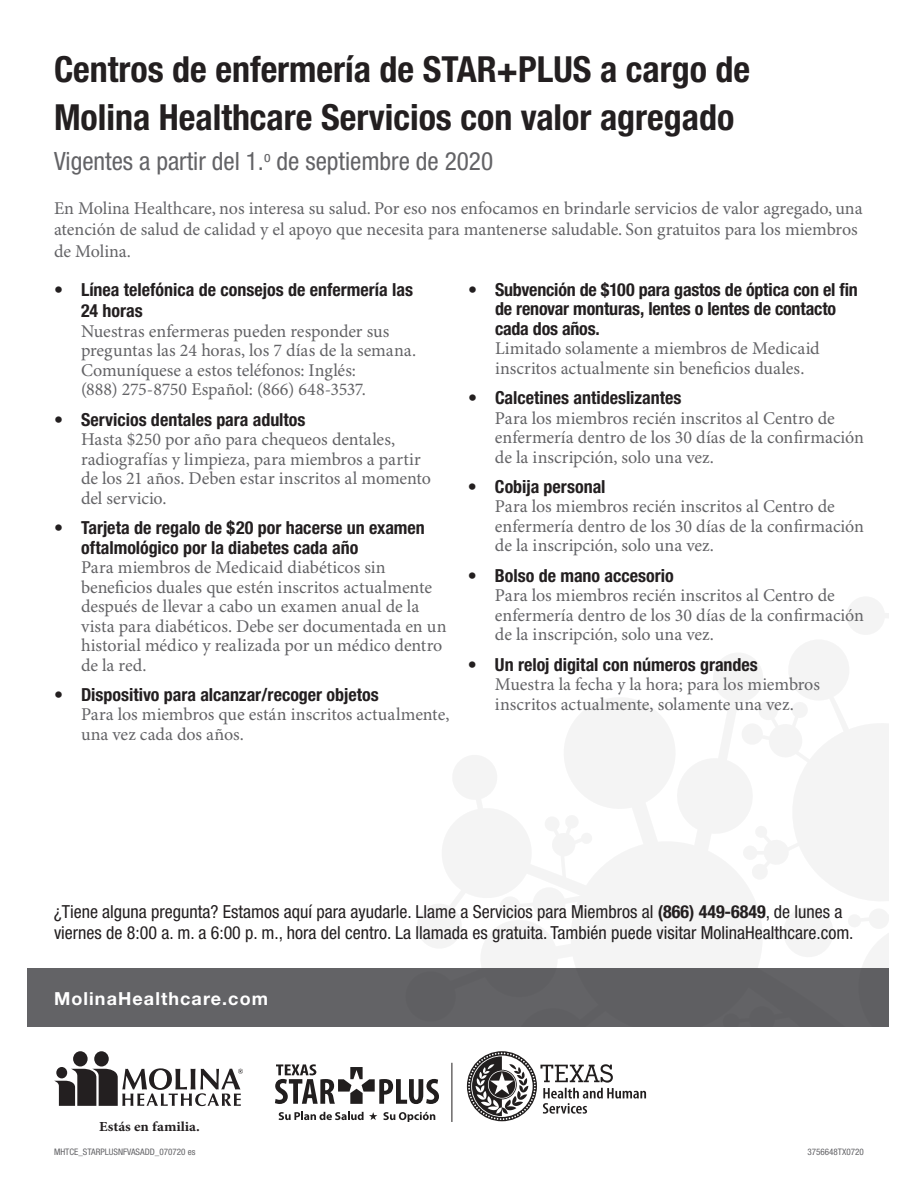
<style>
.page{position:relative;width:918px;height:1188px;background:#fff}
.page>*{position:absolute;margin:0;border:0;box-sizing:border-box;transform-origin:0 0}
.t1{font:700 condensed 36px/48px "Helvetica Neue";color:#231f20}
.t2{font:condensed 25.2px "Helvetica Neue";color:#636366}
.t3{font:18px/19.5px "Minion Pro";color:#636366}
.t4{font:700 condensed 18px/19.5px "Helvetica Neue";color:#231f20}
.t5{font:condensed 18px/21.6px "Helvetica Neue";color:#231f20}
.t6{font:700 18px "Helvetica Neue";letter-spacing:.06em;color:#fff}
.t7{font:condensed 9px "Helvetica Neue";color:#636366}
.s1{font-weight:700}
</style>
<div class="page">
<div style="left:27px;top:968px;width:862px;height:59px;background:#636366"></div>
<svg style="left:417px;top:597px;width:472px;height:371px"></svg>
<hr style="left:452px;top:1063px;width:1px;height:59px;background:#211e1e">
<svg style="left:467px;top:1051px;width:179px;height:70px"></svg>
<svg style="left:275px;top:1064px;width:164px;height:40px"></svg>
<svg style="left:279px;top:1112px;width:98px;height:8px"></svg>
<svg style="left:383px;top:1112px;width:52px;height:10px"></svg>
<div style="left:94px;top:1051px;width:15px;height:16px;background:#231f20;border-radius:50%"></div>
<div style="left:73px;top:1051px;width:15px;height:15px;background:#231f20;border-radius:50%"></div>
<svg style="left:54px;top:1068px;width:189px;height:38px"></svg>
<div style="left:56px;top:1067px;width:11px;height:11px;background:#231f20;border-radius:50%"></div>
<h1 class="t1" style="left:54px;top:45px;width:698px">Centros de enfermería de STAR+PLUS a cargo de<br>Molina Healthcare Servicios con valor agregado</h1>
<p class="t2" style="left:54px;top:147px;width:441px">Vigentes a partir del 1.<sup>o</sup> de septiembre de 2020</p>
<p class="t3" style="left:54px;top:198px;width:810px;line-height:21.6px">En Molina Healthcare, nos interesa su salud. Por eso nos enfocamos en brindarle servicios de valor agregado, una atención de salud de calidad y el apoyo que necesita para mantenerse saludable. Son gratuitos para los miembros de Molina.</p>
<p class="t4" style="left:54px;top:279px;width:10px">•</p>
<p class="t4" style="left:81px;top:278px;width:333px;line-height:21.6px">Línea telefónica de consejos de enfermería las<br>24 horas</p>
<p class="t3" style="left:81px;top:322px;width:337px">Nuestras enfermeras pueden responder sus preguntas las 24 horas, los 7 días de la semana.<br>Comuníquese a estos teléfonos: Inglés:<br>(888) 275-8750 Español: (866) 648-3537.</p>
<p class="t4" style="left:54px;top:409px;width:10px">•</p>
<p class="t4" style="left:81px;top:409px;width:226px">Servicios dentales para adultos</p>
<p class="t3" style="left:81px;top:430px;width:351px">Hasta $250 por año para chequeos dentales, radiografías y limpieza, para miembros a partir de los 21 años. Deben estar inscritos al momento del servicio.</p>
<p class="t4" style="left:54px;top:518px;width:10px">•</p>
<p class="t4" style="left:81px;top:518px;width:345px">Tarjeta de regalo de $20 por hacerse un examen oftalmológico por la diabetes cada año</p>
<p class="t3" style="left:81px;top:558px;width:367px">Para miembros de Medicaid diabéticos sin beneficios duales que estén inscritos actualmente después de llevar a cabo un examen anual de la vista para diabéticos. Debe ser documentada en un historial médico y realizada por un médico dentro de la red.</p>
<p class="t4" style="left:54px;top:684px;width:10px">•</p>
<p class="t4" style="left:81px;top:684px;width:299px">Dispositivo para alcanzar/recoger objetos</p>
<p class="t3" style="left:81px;top:706px;width:370px">Para los miembros que están inscritos actualmente, una vez cada dos años.</p>
<p class="t4" style="left:468px;top:279px;width:10px">•</p>
<p class="t4" style="left:495px;top:279px;width:364px">Subvención de $100 para gastos de óptica con el fin de renovar monturas, lentes o lentes de contacto cada dos años.</p>
<p class="t3" style="left:495px;top:340px;width:326px">Limitado solamente a miembros de Medicaid inscritos actualmente sin beneficios duales.</p>
<p class="t4" style="left:468px;top:388px;width:10px">•</p>
<p class="t4" style="left:495px;top:388px;width:188px">Calcetines antideslizantes</p>
<p class="t3" style="left:495px;top:409px;width:370px">Para los miembros recién inscritos al Centro de enfermería dentro de los 30 días de la confirmación de la inscripción, solo una vez.</p>
<p class="t4" style="left:468px;top:477px;width:10px">•</p>
<p class="t4" style="left:495px;top:477px;width:112px">Cobija personal</p>
<p class="t3" style="left:495px;top:498px;width:370px">Para los miembros recién inscritos al Centro de enfermería dentro de los 30 días de la confirmación de la inscripción, solo una vez.</p>
<p class="t4" style="left:468px;top:565px;width:10px">•</p>
<p class="t4" style="left:495px;top:565px;width:180px">Bolso de mano accesorio</p>
<p class="t3" style="left:495px;top:586px;width:370px">Para los miembros recién inscritos al Centro de enfermería dentro de los 30 días de la confirmación de la inscripción, solo una vez.</p>
<p class="t4" style="left:468px;top:654px;width:10px">•</p>
<p class="t4" style="left:495px;top:654px;width:264px">Un reloj digital con números grandes</p>
<p class="t3" style="left:495px;top:675px;width:327px">Muestra la fecha y la hora; para los miembros inscritos actualmente, solamente una vez.</p>
<p class="t5" style="left:54px;top:900px;width:801px">¿Tiene alguna pregunta? Estamos aquí para ayudarle. Llame a Servicios para Miembros al <span class="s1">(866) 449-6849</span>, de lunes a viernes de 8:00 a. m. a 6:00 p. m., hora del centro. La llamada es gratuita. También puede visitar MolinaHealthcare.com.</p>
<p class="t6" style="left:54px;top:987px;width:216px">MolinaHealthcare.com</p>
<p class="t7" style="left:54px;top:1147px;width:143px">MHTCE_STARPLUSNFVASADD_070720 es</p>
<p class="t7" style="left:807px;top:1147px;width:58px">3756648TX0720</p>
</div>
